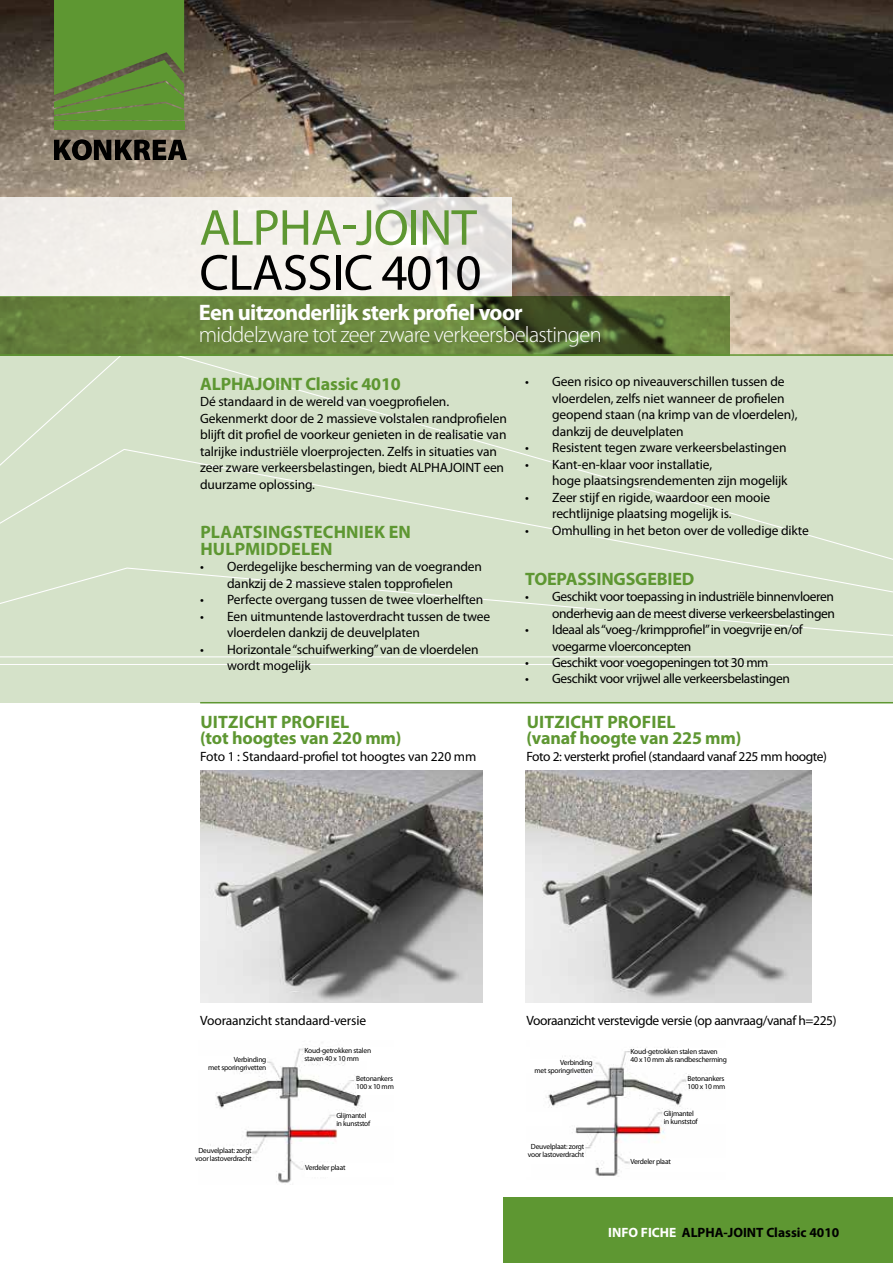
<style>
.page{position:relative;width:893px;height:1263px;background:#fff}
.page>*{position:absolute;margin:0;border:0;box-sizing:border-box;transform-origin:0 0}
.t1{font:51px "Myriad Pro";letter-spacing:-.02em;color:#5e9732}
.t2{font:51px "Myriad Pro";letter-spacing:-.01em;color:#000}
.t3{font:300 22.5px "Myriad Pro";letter-spacing:-.03em;color:#fff}
.t4{font:700 22.5px "Myriad Pro";letter-spacing:-.03em;color:#fff}
.t5{font:700 18px/16.5px "Myriad Pro";letter-spacing:-.005em;color:#5e9732}
.t6{font:13.5px/16.5px "Myriad Pro";letter-spacing:-.01em;color:#000}
.t7{font:13.5px/16.5px "Myriad Pro";letter-spacing:-.03em;color:#000;text-align:right}
.t8{font:700 13.5px "Myriad Pro";color:#000}
.t9{font:7.5px/7.5px "Myriad Pro";letter-spacing:-.03em;color:#000}
.s1{color:#fff}
</style>
<div class="page">
<div style="left:0;top:356px;width:893px;height:211px;background:#d5e2c9"></div>
<div style="left:0;top:567px;width:893px;height:91px;background:#d5e2c9"></div>
<div style="left:0;top:665px;width:893px;height:39px;background:#d5e2c9"></div>
<img style="left:0;top:0;width:893px;height:354px">
<svg style="left:0;top:197px;width:511px;height:99px;fill:#f4f0ec"></svg>
<svg style="left:0;top:296px;width:730px;height:58px;background:#617b39"></svg>
<div style="left:504px;top:1197px;width:389px;height:66px;background:#5e9732"></div>
<hr style="left:200px;top:702px;width:693px;height:1px;background:#5e9732">
<img style="left:525px;top:770px;width:286px;height:232px">
<img style="left:200px;top:770px;width:283px;height:232px">
<img style="left:210px;top:1042px;width:152px;height:141px">
<img style="left:546px;top:1047px;width:170px;height:130px">
<div style="left:41px;top:1056px;width:225px;height:13px;background:#fff"></div>
<div style="left:304px;top:1048px;width:225px;height:13px;background:#fff"></div>
<div style="left:630px;top:1049px;width:225px;height:16px;background:#fff"></div>
<div style="left:356px;top:1076px;width:65px;height:18px;background:#fff"></div>
<div style="left:688px;top:1076px;width:205px;height:13px;background:#fff"></div>
<div style="left:336px;top:1112px;width:225px;height:14px;background:#fff"></div>
<div style="left:664px;top:1110px;width:225px;height:13px;background:#fff"></div>
<div style="left:305px;top:1164px;width:225px;height:13px;background:#fff"></div>
<div style="left:630px;top:1158px;width:225px;height:13px;background:#fff"></div>
<div style="left:27px;top:1148px;width:225px;height:16px;background:#fff"></div>
<div style="left:519px;top:1144px;width:65px;height:20px;background:#fff"></div>
<div style="left:368px;top:1059px;width:225px;height:14px;background:#fff"></div>
<svg style="left:54px;top:0;width:130px;height:120px;background:#5f9234"></svg>
<div style="left:54px;top:122px;width:130px;height:8px;background:#5e9732"></div>
<svg style="left:54px;top:139px;width:133px;height:21px;background:#3d3730"></svg>
<hr style="left:0;top:354px;width:893px;height:2px;background:#5e9732">
<h1 class="t1" style="left:199px;top:196px;width:279px">ALPHA-JOINT</h1>
<h1 class="t2" style="left:199px;top:241px;width:284px">CLASSIC 4010</h1>
<h2 class="t4" style="left:199px;top:297px;width:325px">Een uitzonderlijk sterk profiel voor</h2>
<h2 class="t3" style="left:199px;top:321px;width:404px">middelzware tot zeer zware verkeersbelastingen</h2>
<h3 class="t5" style="left:200px;top:375px;width:202px">ALPHAJOINT Classic 4010</h3>
<p class="t6" style="left:200px;top:393px;width:308px">Dé standaard in de wereld van voegprofielen.<br>Gekenmerkt door de 2 massieve volstalen randprofielen blijft dit profiel de voorkeur genieten in de realisatie van talrijke industriële vloerprojecten. Zelfs in situaties van zeer zware verkeersbelastingen, biedt ALPHAJOINT een duurzame oplossing.</p>
<h3 class="t5" style="left:200px;top:523px;width:212px">PLAATSINGSTECHNIEK EN<br>HULPMIDDELEN</h3>
<p class="t6" style="left:200px;top:558px;width:283px;text-align:center">• Oerdegelijke bescherming van de voegranden dankzij de 2 massieve stalen topprofielen</p>
<p class="t6" style="left:200px;top:591px;width:285px">• Perfecte overgang tussen de twee vloerhelften</p>
<p class="t6" style="left:227px;top:608px;width:265px;text-indent:-27px">• Een uitmuntende lastoverdracht tussen de twee vloerdelen dankzij de deuvelplaten</p>
<p class="t6" style="left:227px;top:641px;width:253px;text-indent:-27px">• Horizontale “schuifwerking” van de vloerdelen wordt mogelijk</p>
<h3 class="t5" style="left:200px;top:713px;width:203px">UITZICHT PROFIEL<br>(tot hoogtes van 220 mm)</h3>
<p class="t6" style="left:200px;top:748px;width:278px">Foto 1 : Standaard-profiel tot hoogtes van 220 mm</p>
<p class="t6" style="left:552px;top:373px;width:247px;text-indent:-27px">• Geen risico op niveauverschillen tussen de vloerdelen, zelfs niet wanneer de profielen geopend staan (na krimp van de vloerdelen), dankzij de deuvelplaten</p>
<p class="t6" style="left:525px;top:439px;width:263px">• Resistent tegen zware verkeersbelastingen</p>
<p class="t6" style="left:552px;top:456px;width:237px;text-indent:-27px">• Kant-en-klaar voor installatie,<br>hoge plaatsingsrendementen zijn mogelijk</p>
<p class="t6" style="left:552px;top:489px;width:219px;text-indent:-27px">• Zeer stijf en rigide, waardoor een mooie rechtlijnige plaatsing mogelijk is.</p>
<p class="t6" style="left:525px;top:522px;width:285px">• Omhulling in het beton over de volledige dikte</p>
<h3 class="t5" style="left:525px;top:570px;width:171px">TOEPASSINGSGEBIED</h3>
<p class="t7" style="left:525px;top:588px;width:311px">• Geschikt voor toepassing in industriële binnenvloeren onderhevig aan de meest diverse verkeersbelastingen</p>
<p class="t7" style="left:552px;top:621px;width:252px;text-align:left;text-indent:-27px">• Ideaal als “voeg-/krimpprofiel” in voegvrije en/of voegarme vloerconcepten</p>
<p class="t7" style="left:525px;top:654px;width:245px">• Geschikt voor voegopeningen tot 30 mm</p>
<p class="t7" style="left:525px;top:670px;width:266px">• Geschikt voor vrijwel alle verkeersbelastingen</p>
<h3 class="t5" style="left:526px;top:713px;width:217px">UITZICHT PROFIEL<br>(vanaf hoogte van 225 mm)</h3>
<p class="t7" style="left:526px;top:748px;width:302px">Foto 2: versterkt profiel (standaard vanaf 225 mm hoogte)</p>
<p class="t6" style="left:200px;top:1012px;width:167px">Vooraanzicht standaard-versie</p>
<p class="t7" style="left:526px;top:1012px;width:312px">Vooraanzicht verstevigde versie (op aanvraag/vanaf h=225)</p>
<p class="t9" style="left:304px;top:1047px;width:68px">Koud-getrokken stalen staven 40 x 10 mm</p>
<p class="t9" style="left:630px;top:1048px;width:98px">Koud-getrokken stalen staven<br>40 x 10 mm als randbescherming</p>
<p class="t9" style="left:356px;top:1075px;width:39px">Betonankers<br>100 x 10 mm</p>
<p class="t9" style="left:688px;top:1075px;width:39px">Betonankers<br>100 x 10 mm</p>
<p class="t9" style="left:336px;top:1112px;width:36px">Glijmantel in kunststof</p>
<p class="t9" style="left:664px;top:1110px;width:36px">Glijmantel in kunststof</p>
<p class="t9" style="left:305px;top:1163px;width:42px">Verdeler plaat</p>
<p class="t9" style="left:208px;top:1055px;width:60px;text-align:right">Verbinding<br>met sporingrivetten</p>
<p class="t9" style="left:534px;top:1059px;width:60px;text-align:right">Verbinding<br>met sporingrivetten</p>
<p class="t9" style="left:195px;top:1147px;width:58px;text-align:center">Deuvelplaat: zorgt voor lastoverdracht</p>
<p class="t9" style="left:528px;top:1143px;width:58px;text-align:center">Deuvelplaat: zorgt voor lastoverdracht</p>
<p class="t9" style="left:630px;top:1158px;width:42px">Verdeler plaat</p>
<p class="t8" style="left:608px;top:1223px;width:233px"><span class="s1">INFO FICHE</span> ALPHA-JOINT Classic 4010</p>
</div>
